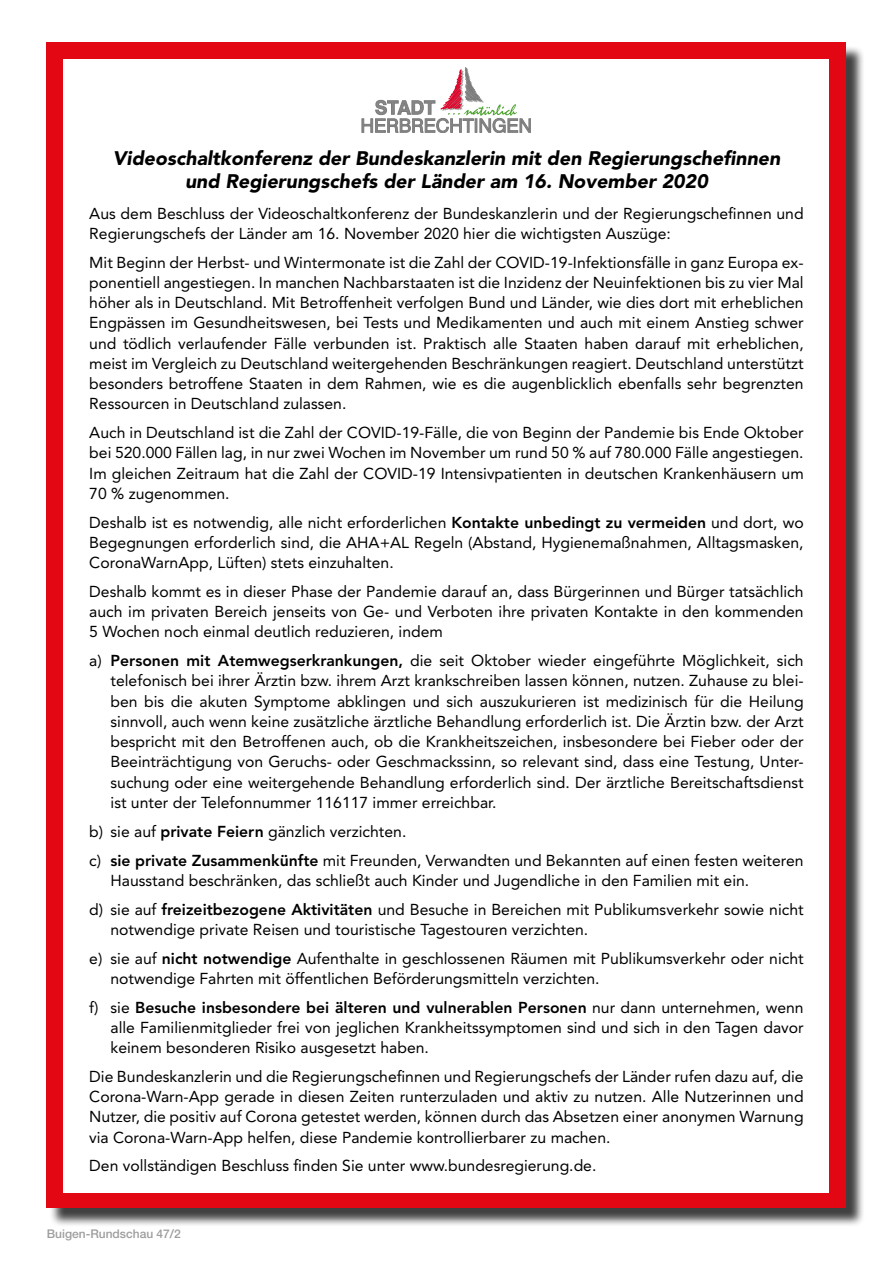
<style>
.page{position:relative;width:893px;height:1263px;background:#fff}
.page>*{position:absolute;margin:0;border:0;box-sizing:border-box;transform-origin:0 0}
.t1{font:italic 900 19.5px/22.5px "Avenir";color:#000;text-align:center}
.t2{font:15.75px/20.2px "Avenir";color:#000}
.t3{font:500 12px "Helvetica Neue";color:#9d9d9c}
.s1{font-weight:800}
</style>
<div class="page">
<div style="left:49px;top:45px;width:816px;height:1182px;background:#000;opacity:.75"></div>
<div style="left:47px;top:43px;width:799px;height:1165px;background:#e30613"></div>
<div style="left:64px;top:59px;width:765px;height:1133px;background:#fff"></div>
<svg style="left:362px;top:67px;width:169px;height:66px"></svg>
<p class="t1" style="left:113px;top:147px;width:669px">Videoschaltkonferenz der Bundeskanzlerin mit den Regierungschefinnen und Regierungschefs der Länder am 16. November 2020</p>
<p class="t2" style="left:89px;top:203px;width:716px">Aus dem Beschluss der Videoschaltkonferenz der Bundeskanzlerin und der Regierungschefinnen und<br>Regierungschefs der Länder am 16. November 2020 hier die wichtigsten Auszüge:</p>
<p class="t2" style="left:89px;top:252px;width:716px;text-align:justify">Mit Beginn der Herbst- und Wintermonate ist die Zahl der COVID-19-Infektionsfälle in ganz Europa ex&shy;ponentiell angestiegen. In manchen Nachbarstaaten ist die Inzidenz der Neuinfektionen bis zu vier Mal höher als in Deutschland. Mit Betroffenheit verfolgen Bund und Länder, wie dies dort mit erheblichen Engpässen im Gesundheitswesen, bei Tests und Medikamenten und auch mit einem Anstieg schwer und tödlich verlaufender Fälle verbunden ist. Praktisch alle Staaten haben darauf mit erheblichen, meist im Vergleich zu Deutschland weitergehenden Beschränkungen reagiert. Deutschland unterstützt besonders betroffene Staaten in dem Rahmen, wie es die augenblicklich ebenfalls sehr begrenzten Ressourcen in Deutschland zulassen.</p>
<p class="t2" style="left:89px;top:422px;width:716px;text-align:justify">Auch in Deutschland ist die Zahl der COVID-19-Fälle, die von Beginn der Pandemie bis Ende Oktober bei 520.000 Fällen lag, in nur zwei Wochen im November um rund 50 % auf 780.000 Fälle angestiegen.<br>Im gleichen Zeitraum hat die Zahl der COVID-19 Intensivpatienten in deutschen Krankenhäusern um 70 % zugenommen.</p>
<p class="t2" style="left:89px;top:512px;width:716px;text-align:justify">Deshalb ist es notwendig, alle nicht erforderlichen <span class="s1">Kontakte unbedingt zu vermeiden</span> und dort, wo Begegnungen erforderlich sind, die AHA+AL Regeln (Abstand, Hygienemaßnahmen, Alltagsmasken, CoronaWarnApp, Lüften) stets einzuhalten.</p>
<p class="t2" style="left:89px;top:581px;width:716px;text-align:justify">Deshalb kommt es in dieser Phase der Pandemie darauf an, dass Bürgerinnen und Bürger tatsächlich auch im privaten Bereich jenseits von Ge- und Verboten ihre privaten Kontakte in den kommenden 5 Wochen noch einmal deutlich reduzieren, indem</p>
<p class="t2" style="left:111px;top:651px;width:695px;text-align:justify;text-indent:-21px">a) <span class="s1">Personen mit Atemwegserkrankungen,</span> die seit Oktober wieder eingeführte Möglichkeit, sich telefonisch bei ihrer Ärztin bzw. ihrem Arzt krankschreiben lassen können, nutzen. Zuhause zu blei&shy;ben bis die akuten Symptome abklingen und sich auszukurieren ist medizinisch für die Heilung sinnvoll, auch wenn keine zusätzliche ärztliche Behandlung erforderlich ist. Die Ärztin bzw. der Arzt bespricht mit den Betroffenen auch, ob die Krankheitszeichen, insbesondere bei Fieber oder der Beeinträchtigung von Geruchs- oder Geschmackssinn, so relevant sind, dass eine Testung, Unter&shy;suchung oder eine weitergehende Behandlung erforderlich sind. Der ärztliche Bereitschaftsdienst ist unter der Telefonnummer 116117 immer erreichbar.</p>
<p class="t2" style="left:89px;top:817px;width:716px;line-height:28.8px">b) sie auf <span class="s1">private Feiern</span> gänzlich verzichten.<br>c) <span class="s1">sie private Zusammenkünfte</span> mit Freunden, Verwandten und Bekannten auf einen festen weiteren</p>
<p class="t2" style="left:89px;top:866px;width:716px;line-height:28.8px;text-indent:21px">Hausstand beschränken, das schließt auch Kinder und Jugendliche in den Familien mit ein.<br>d) sie auf <span class="s1">freizeitbezogene Aktivitäten</span> und Besuche in Bereichen mit Publikumsverkehr sowie nicht</p>
<p class="t2" style="left:89px;top:915px;width:716px;line-height:28.8px;text-indent:21px">notwendige private Reisen und touristische Tagestouren verzichten.<br>e) sie auf <span class="s1">nicht notwendige</span> Aufenthalte in geschlossenen Räumen mit Publikumsverkehr oder nicht</p>
<p class="t2" style="left:89px;top:964px;width:716px;line-height:28.8px;text-indent:21px">notwendige Fahrten mit öffentlichen Beförderungsmitteln verzichten.<br>f) sie <span class="s1">Besuche insbesondere bei älteren und vulnerablen Personen</span> nur dann unternehmen, wenn</p>
<p class="t2" style="left:111px;top:1017px;width:695px">alle Familienmitglieder frei von jeglichen Krankheitssymptomen sind und sich in den Tagen davor keinem besonderen Risiko ausgesetzt haben.</p>
<p class="t2" style="left:89px;top:1066px;width:716px;text-align:justify">Die Bundeskanzlerin und die Regierungschefinnen und Regierungschefs der Länder rufen dazu auf, die Corona-Warn-App gerade in diesen Zeiten runterzuladen und aktiv zu nutzen. Alle Nutzerinnen und Nutzer, die positiv auf Corona getestet werden, können durch das Absetzen einer anonymen Warnung via Corona-Warn-App helfen, diese Pandemie kontrollierbarer zu machen.</p>
<p class="t2" style="left:89px;top:1156px;width:509px">Den vollständigen Beschluss finden Sie unter www.bundesregierung.de.</p>
<p class="t3" style="left:47px;top:1227px;width:136px">Buigen-Rundschau 47/2</p>
</div>
